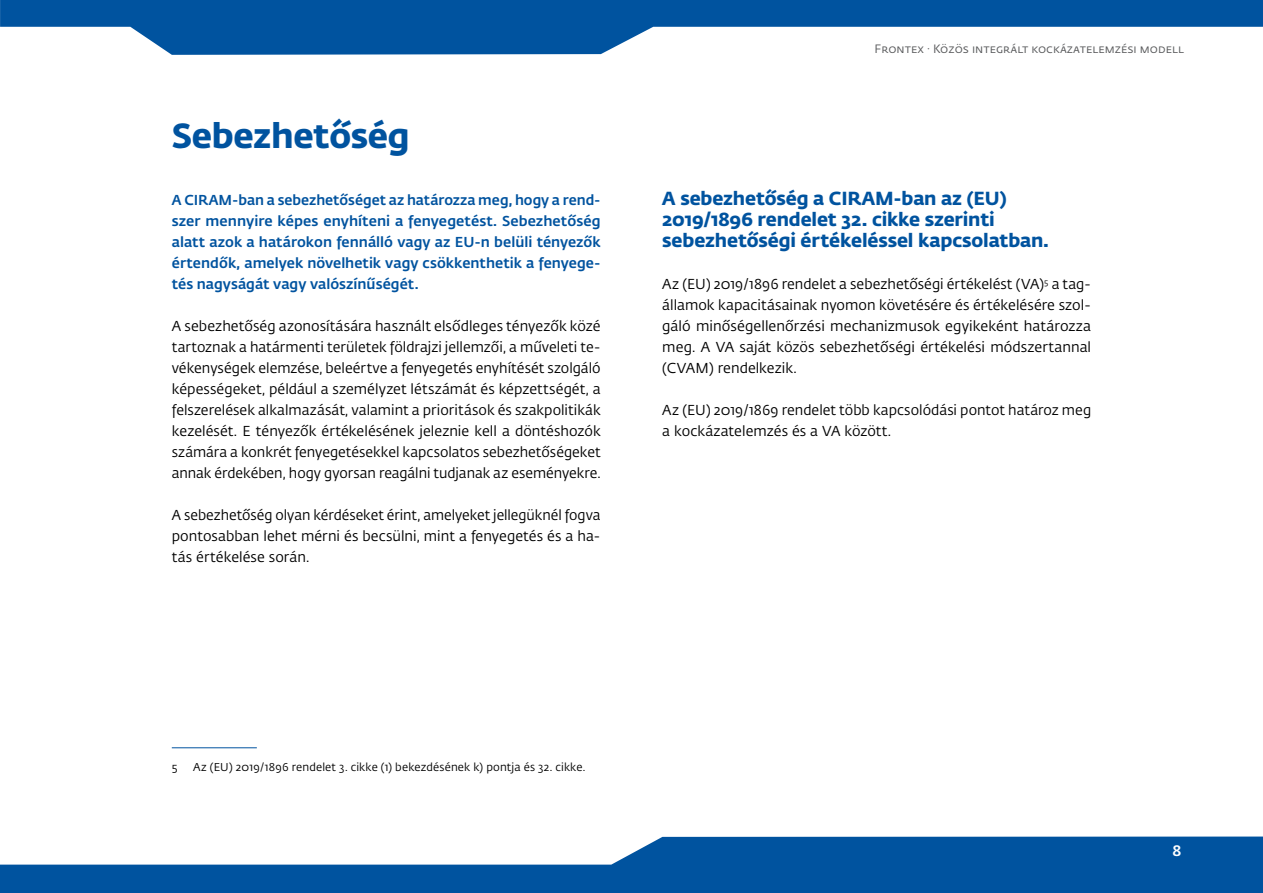
<style>
.page{position:relative;width:1263px;height:893px;background:#fff}
.page>*{position:absolute;margin:0;border:0;box-sizing:border-box;transform-origin:0 0}
.t1{font:700 34.5px "Fedra Sans Pro";letter-spacing:-.01em;color:#00539f}
.t2{font:700 18.75px/21px "Fedra Sans Pro";letter-spacing:-.01em;color:#00539f}
.t3{font:500 15px "Fedra Sans Pro";color:#fff}
.t4{font:14.25px/21px "Fedra Sans Pro";color:#000;text-align:justify}
.t5{font:500 14.25px/21px "Fedra Sans Pro";letter-spacing:.005em;color:#00539f;text-align:justify}
.t6{font:12px "Fedra Sans Pro";color:#58595b}
.t7{font:11.25px "Fedra Sans Pro";letter-spacing:.015em;color:#000}
</style>
<div class="page">
<svg style="left:0;top:836px;width:1263px;height:57px;fill:#00539f"></svg>
<svg style="left:0;top:0;width:1263px;height:55px;fill:#00539f"></svg>
<hr style="left:172px;top:747px;width:85px;height:1px;background:#00539f">
<h1 class="t1" style="left:172px;top:108px;width:239px">Sebezhetőség</h1>
<p class="t5" style="left:172px;top:189px;width:430px">A CIRAM-ban a sebezhetőséget az határozza meg, hogy a rend&shy;szer mennyire képes enyhíteni a fenyegetést. Sebezhetőség alatt azok a határokon fennálló vagy az EU-n belüli tényezők értendők, amelyek növelhetik vagy csökkenthetik a fenyege&shy;tés nagyságát vagy valószínűségét.</p>
<p class="t4" style="left:172px;top:315px;width:430px">A sebezhetőség azonosítására használt elsődleges tényezők közé tartoznak a határmenti területek földrajzi jellemzői, a műveleti te&shy;vékenységek elemzése, beleértve a fenyegetés enyhítését szolgáló képességeket, például a személyzet létszámát és képzettségét, a felszerelések alkalmazását, valamint a prioritások és szakpolitikák kezelését. E tényezők értékelésének jeleznie kell a döntéshozók számára a konkrét fenyegetésekkel kapcsolatos sebezhetőségeket annak érdekében, hogy gyorsan reagálni tudjanak az eseményekre.</p>
<p class="t4" style="left:172px;top:504px;width:430px">A sebezhetőség olyan kérdéseket érint, amelyeket jellegüknél fogva pontosabban lehet mérni és becsülni, mint a fenyegetés és a ha&shy;tás értékelése során.</p>
<p class="t6" style="left:874px;top:41px;width:311px">Frontex · Közös integrált kockázatelemzési modell</p>
<h2 class="t2" style="left:662px;top:187px;width:388px">A sebezhetőség a CIRAM-ban az (EU)<br>2019/1896 rendelet 32. cikke szerinti sebezhetőségi értékeléssel kapcsolatban.</h2>
<p class="t4" style="left:662px;top:273px;width:430px">Az (EU) 2019/1896 rendelet a sebezhetőségi értékelést (VA)<sup>5</sup> a tag&shy;államok kapacitásainak nyomon követésére és értékelésére szol&shy;gáló minőségellenőrzési mechanizmusok egyikeként határozza meg. A VA saját közös sebezhetőségi értékelési módszertannal (CVAM) rendelkezik.</p>
<p class="t4" style="left:662px;top:399px;width:430px">Az (EU) 2019/1869 rendelet több kapcsolódási pontot határoz meg a kockázatelemzés és a VA között.</p>
<p class="t7" style="left:172px;top:759px;width:7px">5</p>
<p class="t7" style="left:193px;top:759px;width:394px">Az (EU) 2019/1896 rendelet 3. cikke (1) bekezdésének k) pontja és 32. cikke.</p>
<p class="t3" style="left:1172px;top:839px;width:10px">8</p>
</div>
